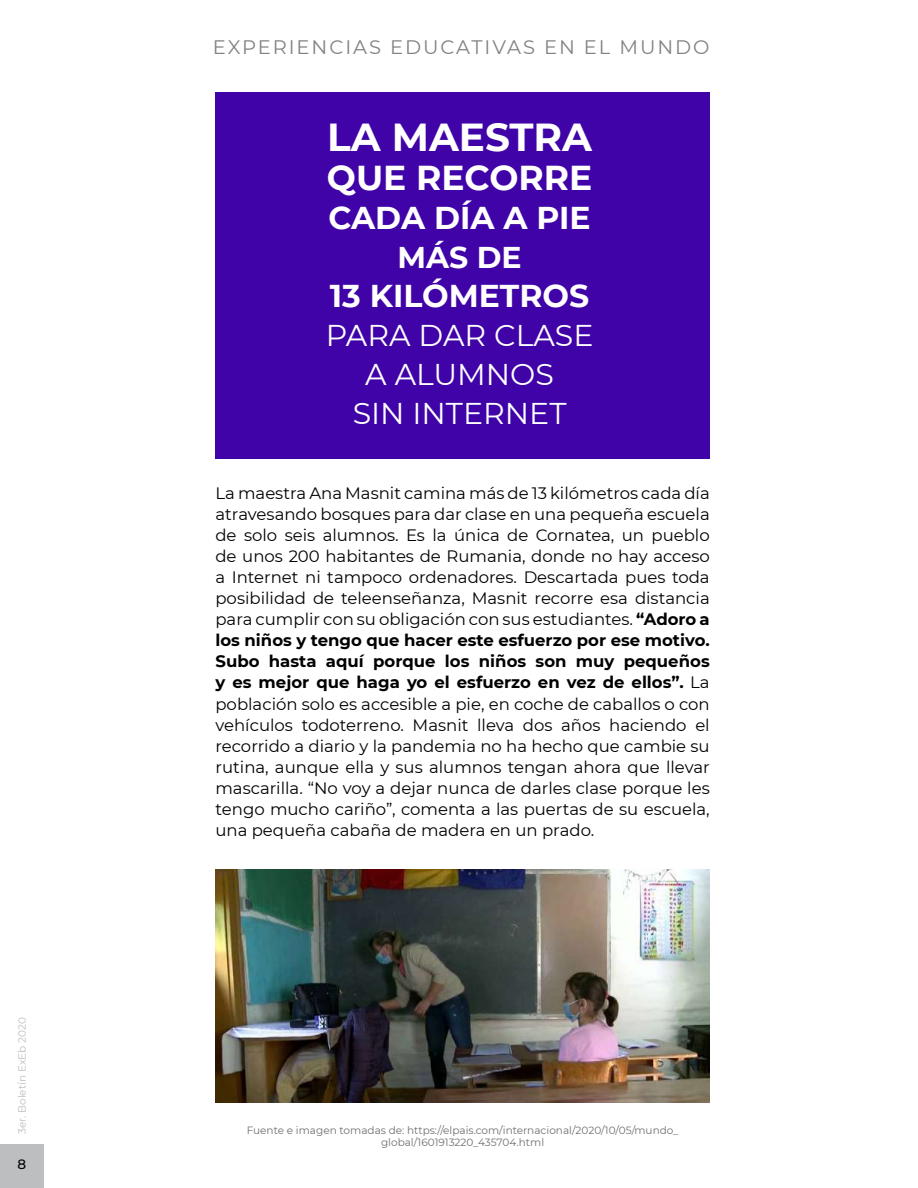
<style>
.page{position:relative;width:918px;height:1188px;background:#fff}
.page>*{position:absolute;margin:0;border:0;box-sizing:border-box;transform-origin:0 0}
.t1{font:700 39px "Montserrat";color:#fff}
.t2{font:700 34.5px "Montserrat";color:#fff}
.t3{font:700 31.5px "Montserrat";color:#fff}
.t4{font:30px/39px "Montserrat";color:#fff;text-align:center}
.t5{font:700 30px "Montserrat";color:#fff}
.t6{font:19.5px "Montserrat";letter-spacing:.1em;color:#808285}
.t7{font:16.5px/21px "Montserrat";color:#000;text-align:justify}
.t8{font:500 13.5px "Montserrat";color:#000}
.t9{font:10.5px/12.6px "Montserrat";color:#6d6e71;text-align:center}
.t10{font:10.5px "Montserrat";color:#bcbec0}
.s1{font-weight:700}
</style>
<div class="page">
<div style="left:0;top:1144px;width:44px;height:44px;background:#bcbec0"></div>
<div style="left:215px;top:92px;width:494px;height:367px;background:#4003a8"></div>
<img style="left:215px;top:869px;width:495px;height:234px">
<p class="t10" style="left:15px;top:1134px;width:119px;rotate:-90deg">3er. Boletín ExEb 2020</p>
<p class="t8" style="left:17px;top:1155px;width:10px">8</p>
<p class="t6" style="left:213px;top:33px;width:498px">EXPERIENCIAS EDUCATIVAS EN EL MUNDO</p>
<h1 class="t1" style="left:327px;top:109px;width:267px">LA MAESTRA</h1>
<h2 class="t2" style="left:327px;top:153px;width:267px">QUE RECORRE</h2>
<h3 class="t3" style="left:329px;top:195px;width:264px">CADA DÍA A PIE</h3>
<h3 class="t5" style="left:398px;top:236px;width:126px">MÁS DE</h3>
<h3 class="t3" style="left:330px;top:273px;width:261px">13 KILÓMETROS</h3>
<h3 class="t4" style="left:326px;top:315px;width:269px">PARA DAR CLASE<br>A ALUMNOS<br>SIN INTERNET</h3>
<p class="t7" style="left:215px;top:483px;width:496px">La maestra Ana Masnit camina más de 13 kilómetros cada día atravesando bosques para dar clase en una pequeña escuela de solo seis alumnos. Es la única de Cornatea, un pueblo de unos 200 habitantes de Rumania, donde no hay acceso a Internet ni tampoco ordenadores. Descartada pues toda posibilidad de teleenseñanza, Masnit recorre esa distancia para cumplir con su obligación con sus estudiantes. <span class="s1">“Adoro a los niños y tengo que hacer este esfuerzo por ese motivo.<br>Subo hasta aquí porque los niños son muy pequeños y es mejor que haga yo el esfuerzo en vez de ellos”.</span> La población solo es accesible a pie, en coche de caballos o con vehículos todoterreno. Masnit lleva dos años haciendo el recorrido a diario y la pandemia no ha hecho que cambie su rutina, aunque ella y sus alumnos tengan ahora que llevar mascarilla. “No voy a dejar nunca de darles clase porque les tengo mucho cariño”, comenta a las puertas de su escuela, una pequeña cabaña de madera en un prado.</p>
<p class="t9" style="left:247px;top:1123px;width:433px">Fuente e imagen tomadas de: https://elpais.com/internacional/2020/10/05/mundo_ global/1601913220_435704.html</p>
</div>
